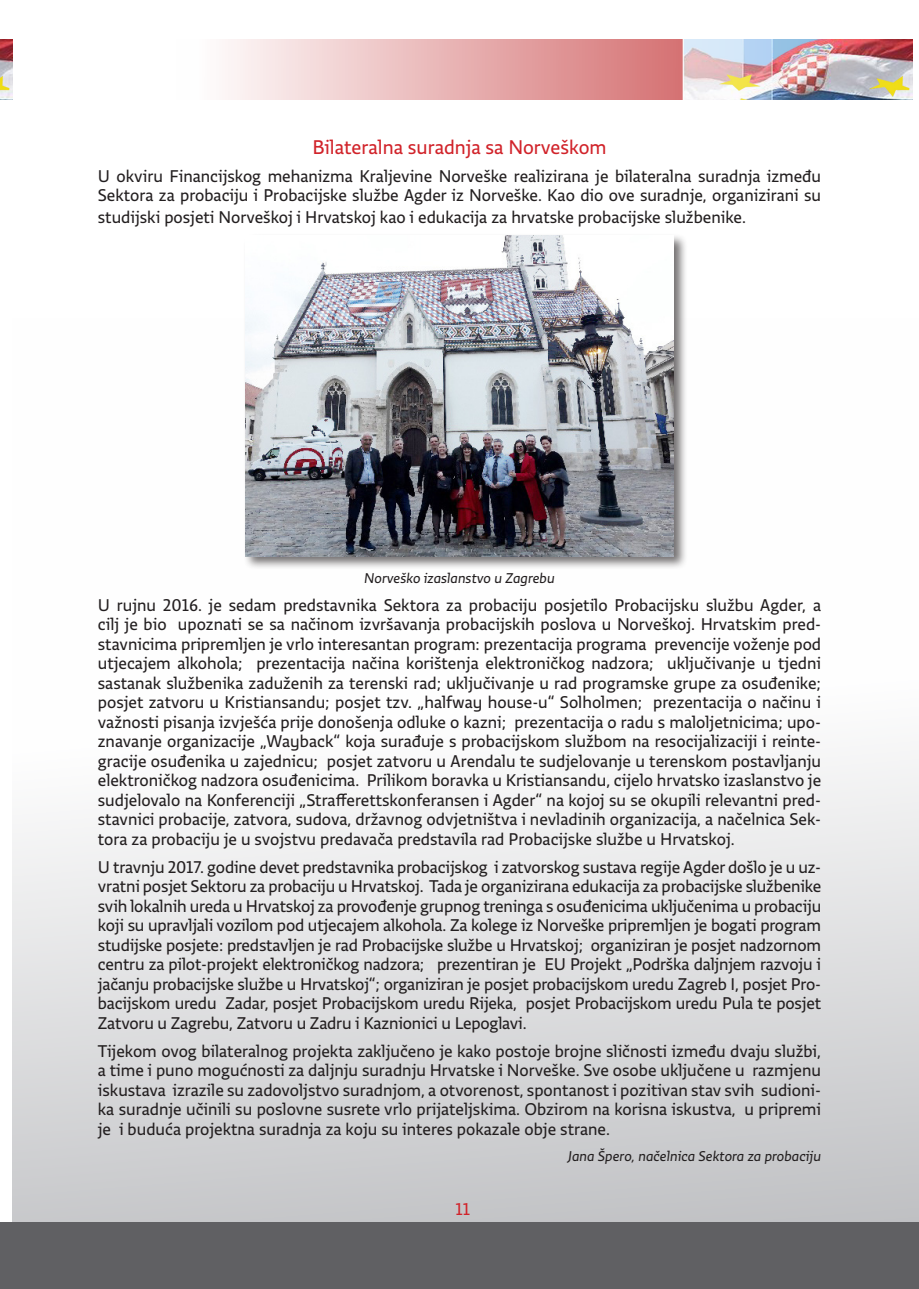
<style>
.page{position:relative;width:919px;height:1289px;background:#fff}
.page>*{position:absolute;margin:0;border:0;box-sizing:border-box;transform-origin:0 0}
.t1{font:21px "Vlada RH Sans";color:#d1232a}
.t2{font:18px/19.5px "Vlada RH Sans";color:#231f20}
.t3{font:18px "Vlada RH Sans";color:#d1232a}
.t4{font:italic 15px "Vlada RH Sans";color:#231f20}
</style>
<div class="page">
<div style="left:13px;top:317px;width:905px;height:929px;background:linear-gradient(to bottom,#fff,#cdced0)"></div>
<img style="left:0;top:39px;width:13px;height:60px">
<img style="left:228px;top:39px;width:684px;height:60px">
<div style="left:0;top:1222px;width:918px;height:66px;background:#606063"></div>
<div style="left:243px;top:233px;width:444px;height:337px;background:#231f20;opacity:.63"></div>
<img style="left:245px;top:235px;width:428px;height:321px">
<p class="t1" style="left:312px;top:135px;width:295px">Bilateralna suradnja sa Norveškom</p>
<p class="t2" style="left:98px;top:166px;width:724px">U okviru Financijskog mehanizma Kraljevine Norveške realizirana je bilateralna suradnja između<br>Sektora za probaciju i Probacijske službe Agder iz Norveške. Kao dio ove suradnje, organizirani su</p>
<p class="t2" style="left:98px;top:207px;width:649px">studijski posjeti Norveškoj i Hrvatskoj kao i edukacija za hrvatske probacijske službenike.</p>
<p class="t4" style="left:364px;top:569px;width:192px">Norveško izaslanstvo u Zagrebu</p>
<p class="t2" style="left:98px;top:595px;width:724px">U rujnu 2016. je sedam predstavnika Sektora za probaciju posjetilo Probacijsku službu Agder, a cilj je bio upoznati se sa načinom izvršavanja probacijskih poslova u Norveškoj. Hrvatskim pred&shy;stavnicima pripremljen je vrlo interesantan program: prezentacija programa prevencije voženje pod utjecajem alkohola; prezentacija načina korištenja elektroničkog nadzora; uključivanje u tjedni sastanak službenika zaduženih za terenski rad; uključivanje u rad programske grupe za osuđenike; posjet zatvoru u Kristiansandu; posjet tzv. „halfway house-u“ Solholmen; prezentacija o načinu i važnosti pisanja izvješća prije donošenja odluke o kazni; prezentacija o radu s maloljetnicima; upo&shy;znavanje organizacije „Wayback“ koja surađuje s probacijskom službom na resocijalizaciji i reinte&shy;gracije osuđenika u zajednicu; posjet zatvoru u Arendalu te sudjelovanje u terenskom postavljanju elektroničkog nadzora osuđenicima. Prilikom boravka u Kristiansandu, cijelo hrvatsko izaslanstvo je sudjelovalo na Konferenciji „Strafferettskonferansen i Agder“ na kojoj su se okupili relevantni pred&shy;stavnici probacije, zatvora, sudova, državnog odvjetništva i nevladinih organizacija, a načelnica Sek&shy;tora za probaciju je u svojstvu predavača predstavila rad Probacijske službe u Hrvatskoj.</p>
<p class="t2" style="left:98px;top:857px;width:724px;text-align:justify">U travnju 2017. godine devet predstavnika probacijskog i zatvorskog sustava regije Agder došlo je u uz&shy;vratni posjet Sektoru za probaciju u Hrvatskoj. Tada je organizirana edukacija za probacijske službenike svih lokalnih ureda u Hrvatskoj za provođenje grupnog treninga s osuđenicima uključenima u probaciju koji su upravljali vozilom pod utjecajem alkohola. Za kolege iz Norveške pripremljen je bogati program studijske posjete: predstavljen je rad Probacijske službe u Hrvatskoj; organiziran je posjet nadzornom centru za pilot-projekt elektroničkog nadzora; prezentiran je EU Projekt „Podrška daljnjem razvoju i jačanju probacijske službe u Hrvatskoj“; organiziran je posjet probacijskom uredu Zagreb I, posjet Pro&shy;bacijskom uredu Zadar, posjet Probacijskom uredu Rijeka, posjet Probacijskom uredu Pula te posjet Zatvoru u Zagrebu, Zatvoru u Zadru i Kaznionici u Lepoglavi.</p>
<p class="t2" style="left:98px;top:1041px;width:724px">Tijekom ovog bilateralnog projekta zaključeno je kako postoje brojne sličnosti između dvaju službi, a time i puno mogućnosti za daljnju suradnju Hrvatske i Norveške. Sve osobe uključene u razmjenu iskustava izrazile su zadovoljstvo suradnjom, a otvorenost, spontanost i pozitivan stav svih sudioni&shy;ka suradnje učinili su poslovne susrete vrlo prijateljskima. Obzirom na korisna iskustva, u pripremi je i buduća projektna suradnja za koju su interes pokazale obje strane.</p>
<p class="t4" style="left:568px;top:1147px;width:254px">Jana Špero, načelnica Sektora za probaciju</p>
<p class="t3" style="left:455px;top:1198px;width:16px">11</p>
</div>
